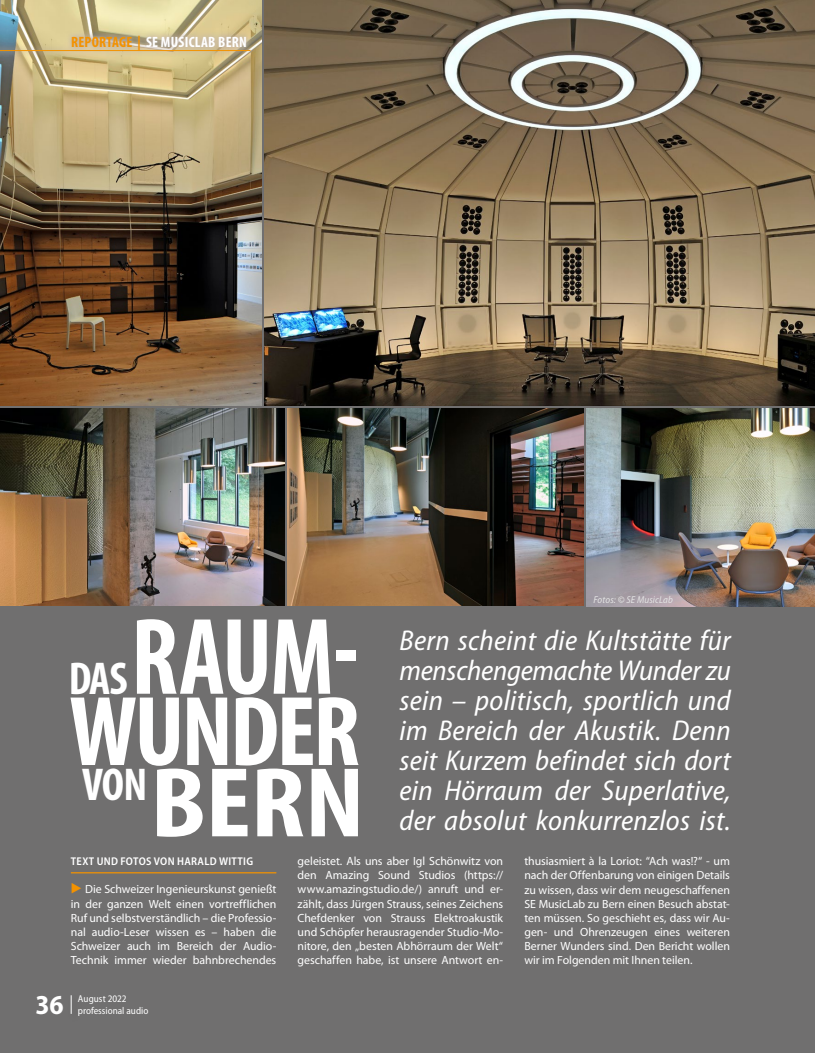
<style>
.page{position:relative;width:815px;height:1053px;background:#fff}
.page>*{position:absolute;margin:0;border:0;box-sizing:border-box;transform-origin:0 0}
.t1{font:700 condensed 110px "Myriad Pro";color:#fff;scale:.91 1}
.t2{font:700 condensed 100px/71.2px "Myriad Pro";letter-spacing:-.025em;color:#fff}
.t3{font:700 condensed 46.25px "Myriad Pro";color:#fff}
.t4{font:italic semi-condensed 28.75px/30px "Myriad Pro";letter-spacing:.01em;color:#fff;text-align:justify}
.t5{font:700 semi-condensed 27.5px "Myriad Pro";color:#fff}
.t6{font:700 condensed 15px "Myriad Pro";letter-spacing:.02em;color:#fff}
.t7{font:11.88px/14.1px "Myriad Pro";color:#fff;text-align:justify}
.t8{font:600 semi-condensed 11.25px "Myriad Pro";letter-spacing:.025em;color:#fff}
.t9{font:semi-condensed 10px/11.9px "Myriad Pro";color:#fff}
.t10{font:italic semi-condensed 10px "Myriad Pro";letter-spacing:.01em;color:#e3e3e3}
.s1{color:#f39200}
.s2{font-weight:600}
.s3{font-family:"European Pi Three";font-size:13.75px;color:#f39200}
</style>
<div class="page">
<div style="left:0;top:0;width:815px;height:1052px;background:#706f6f"></div>
<svg style="left:71px;top:995px;width:1px;height:18px"></svg>
<img style="left:0;top:0;width:261px;height:405px">
<img style="left:0;top:409px;width:284px;height:196px">
<img style="left:288px;top:409px;width:295px;height:196px">
<img style="left:587px;top:409px;width:228px;height:197px">
<hr style="left:71px;top:872px;width:205px;height:1px;background:#f39200">
<img style="left:265px;top:0;width:550px;height:405px">
<svg style="left:0;top:29px;width:257px;height:28px"></svg>
<hr style="left:0;top:50px;width:251px;height:1px;background:#f39200">
<p class="t6" style="left:71px;top:32px;width:177px"><span class="s1">REPORTAGE |</span> SE MUSICLAB BERN</p>
<h1 class="t1" style="left:131px;top:588px;width:252px">RAUM-</h1>
<h2 class="t2" style="left:69px;top:694px;width:297px">WUNDER<br><sup>VON</sup>BERN</h2>
<h3 class="t3" style="left:69px;top:649px;width:60px">DAS</h3>
<p class="t10" style="left:594px;top:594px;width:81px">Fotos: <span class="s2">©</span> SE MusicLab</p>
<h3 class="t4" style="left:400px;top:626px;width:333px">Bern scheint die Kultstätte für menschengemachte Wunder zu sein – politisch, sportlich und im Bereich der Akustik. Denn seit Kurzem befindet sich dort ein Hörraum der Superlative, der absolut konkurrenzlos ist.</h3>
<p class="t8" style="left:71px;top:854px;width:184px">TEXT UND FOTOS VON HARALD WITTIG</p>
<p class="t7" style="left:71px;top:882px;width:207px"><span class="s3">E</span> Die Schweizer Ingenieurskunst genießt in der ganzen Welt einen vortrefflichen Ruf und selbstverständlich – die Professio&shy;nal audio-Leser wissen es – haben die Schweizer auch im Bereich der Audio-Technik immer wieder bahnbrechendes</p>
<h3 class="t5" style="left:35px;top:989px;width:30px">36</h3>
<p class="t9" style="left:78px;top:992px;width:72px">August 2022 professional audio</p>
<p class="t7" style="left:298px;top:853px;width:207px">geleistet. Als uns aber Igl Schönwitz von den Amazing Sound Studios (https:// www.amazingstudio.de/) anruft und er&shy;zählt, dass Jürgen Strauss, seines Zeichens Chefdenker von Strauss Elektroakustik und Schöpfer herausragender Studio-Mo&shy;nitore, den „besten Abhörraum der Welt“ geschaffen habe, ist unsere Antwort en-</p>
<p class="t7" style="left:524px;top:853px;width:207px">thusiasmiert à la Loriot: “Ach was!?“ - um nach der Offenbarung von einigen Details zu wissen, dass wir dem neugeschaffenen SE MusicLab zu Bern einen Besuch abstat&shy;ten müssen. So geschieht es, dass wir Au&shy;gen- und Ohrenzeugen eines weiteren Berner Wunders sind. Den Bericht wollen wir im Folgenden mit Ihnen teilen.</p>
</div>
